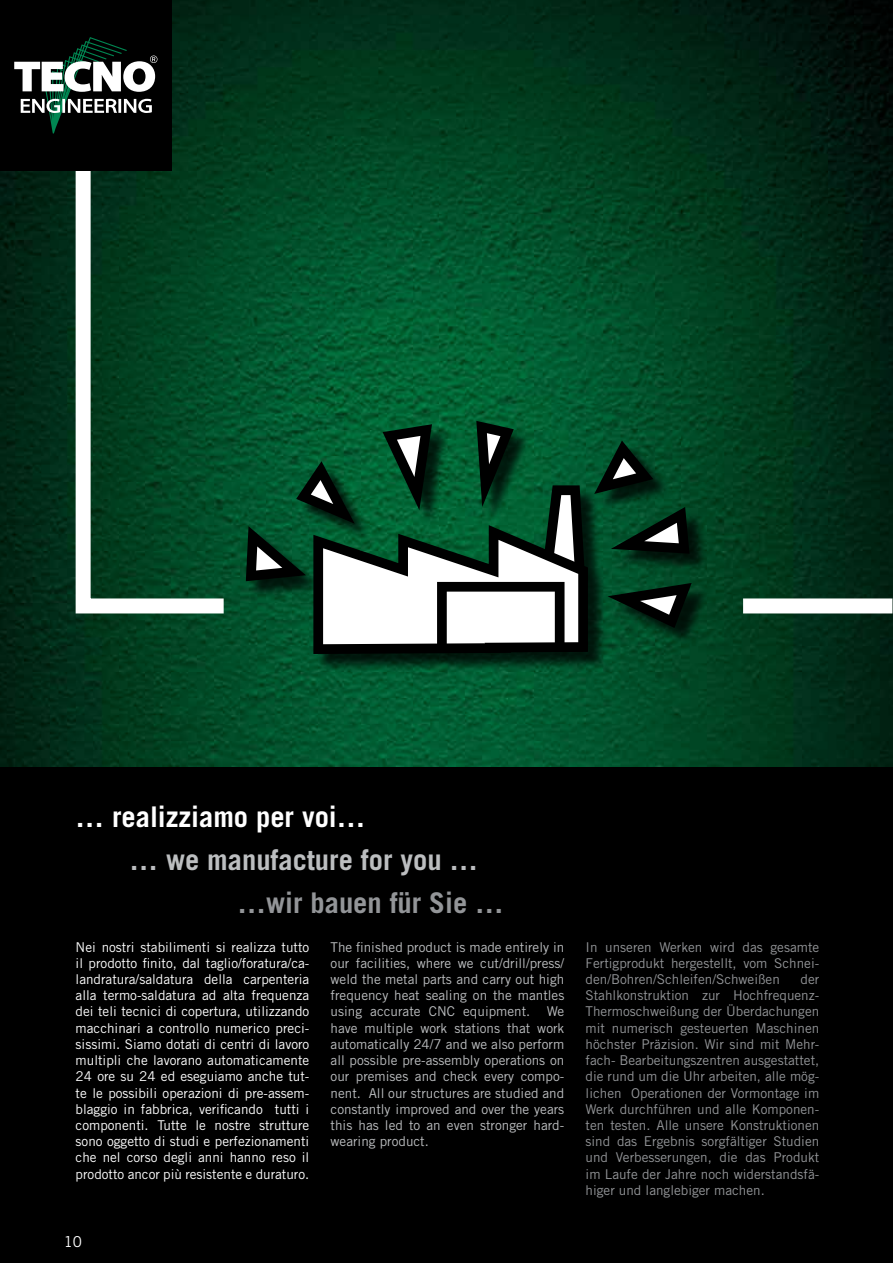
<style>
.page{position:relative;width:893px;height:1263px;background:#fff}
.page>*{position:absolute;margin:0;border:0;box-sizing:border-box;transform-origin:0 0}
.t1{font:700 28.5px "Trade Gothic LT Std";color:#bcbec0}
.t2{font:700 28.5px "Trade Gothic LT Std";color:#fff}
.t3{font:700 28.5px "Trade Gothic LT Std";color:#939598}
.t4{font:15px "Trade Gothic LT Std";color:#fff}
.t5{font:13.5px/16.2px "Trade Gothic LT Std";color:#fff;text-align:justify}
.t6{font:13.5px/16.2px "Trade Gothic LT Std";color:#939598;text-align:justify}
.t7{font:13.5px/16.2px "Trade Gothic LT Std";color:#bcbec0;text-align:justify}
</style>
<div class="page">
<img style="left:0;top:0;width:893px;height:767px">
<svg style="left:68px;top:148px;width:171px;height:473px"></svg>
<div style="left:743px;top:598px;width:149px;height:15px;background:#fff"></div>
<div style="left:0;top:767px;width:893px;height:496px;background:#000"></div>
<div style="left:0;top:0;width:171px;height:171px;background:#000"></div>
<svg style="left:14px;top:37px;width:143px;height:97px"></svg>
<div style="left:249px;top:424px;width:460px;height:249px;background:#000;opacity:.75"></div>
<svg style="left:594px;top:440px;width:59px;height:54px"></svg>
<svg style="left:611px;top:507px;width:78px;height:47px"></svg>
<svg style="left:607px;top:583px;width:85px;height:45px"></svg>
<svg style="left:246px;top:421px;width:342px;height:233px"></svg>
<h1 class="t2" style="left:76px;top:799px;width:291px">… realizziamo per voi…</h1>
<h1 class="t1" style="left:130px;top:842px;width:350px">… we manufacture for you …</h1>
<h1 class="t3" style="left:238px;top:885px;width:268px">…wir bauen für Sie …</h1>
<p class="t5" style="left:76px;top:938px;width:235px">Nei nostri stabilimenti si realizza tutto il prodotto finito, dal taglio/foratura/ca&shy;landratura/saldatura della carpenteria alla termo-saldatura ad alta frequenza dei teli tecnici di copertura, utilizzando macchinari a controllo numerico preci&shy;sissimi. Siamo dotati di centri di lavoro multipli che lavorano automaticamente 24 ore su 24 ed eseguiamo anche tut&shy;te le possibili operazioni di pre-assem&shy;blaggio in fabbrica, verificando tutti i componenti. Tutte le nostre strutture sono oggetto di studi e perfezionamenti che nel corso degli anni hanno reso il prodotto ancor più resistente e duraturo.</p>
<p class="t7" style="left:331px;top:938px;width:235px">The finished product is made entirely in our facilities, where we cut/drill/press/ weld the metal parts and carry out high frequency heat sealing on the mantles using accurate CNC equipment. We have multiple work stations that work automatically 24/7 and we also perform all possible pre-assembly operations on our premises and check every compo&shy;nent. All our structures are studied and constantly improved and over the years this has led to an even stronger hard&shy;wearing product.</p>
<p class="t6" style="left:586px;top:938px;width:235px">In unseren Werken wird das gesamte Fertigprodukt hergestellt, vom Schnei&shy;den/Bohren/Schleifen/Schweißen</p>
<p class="t6" style="left:586px;top:971px;width:235px;text-indent:215px">der Stahlkonstruktion zur Hochfrequenz-Thermoschweißung der Überdachungen mit numerisch gesteuerten Maschinen höchster Präzision. Wir sind mit Mehr&shy;fach- Bearbeitungszentren ausgestattet, die rund um die Uhr arbeiten, alle mög&shy;lichen Operationen der Vormontage im Werk durchführen und alle Komponen&shy;ten testen. Alle unsere Konstruktionen sind das Ergebnis sorgfältiger Studien und Verbesserungen, die das Produkt im Laufe der Jahre noch widerstandsfä&shy;higer und langlebiger machen.</p>
<p class="t4" style="left:64px;top:1233px;width:20px">10</p>
</div>
